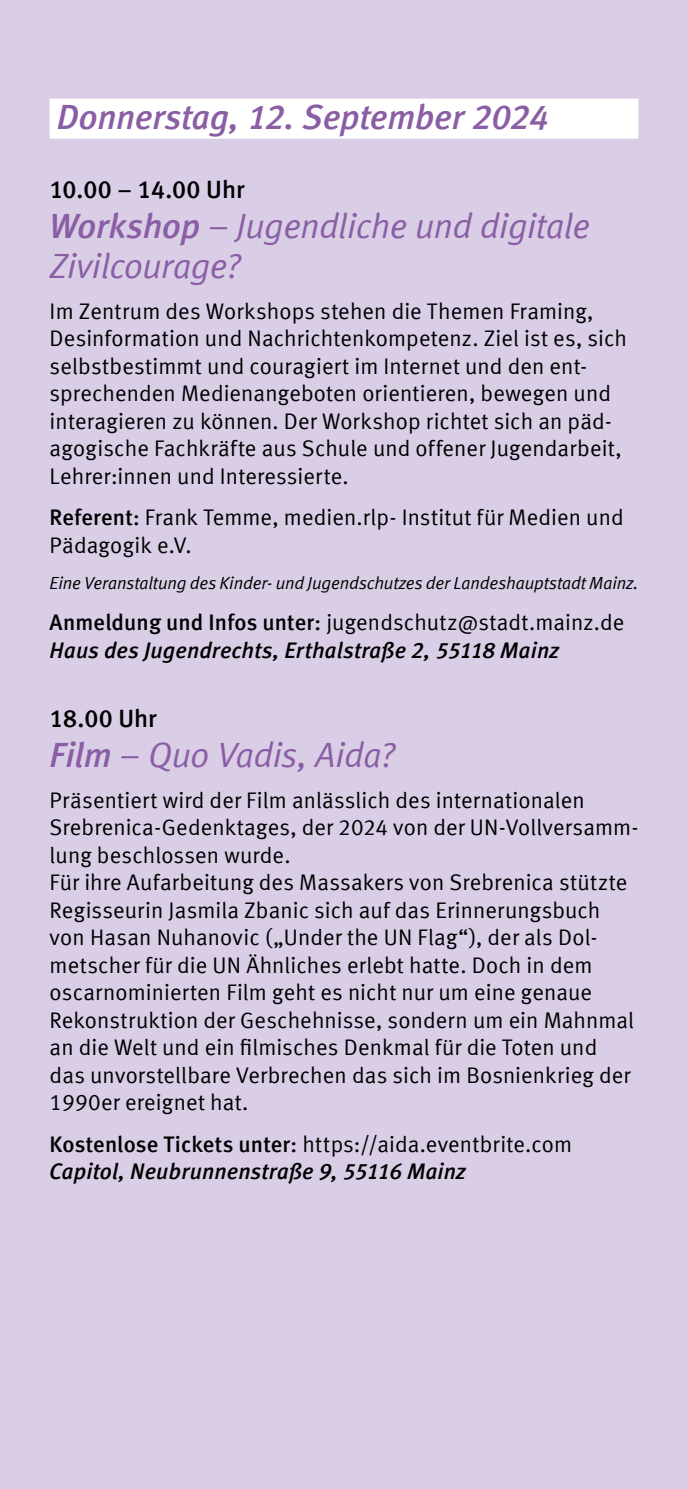
<style>
.page{position:relative;width:688px;height:1489px;background:#fff}
.page>*{position:absolute;margin:0;border:0;box-sizing:border-box;transform-origin:0 0}
.t1{font:italic 35px/40px "Mainz Meta";letter-spacing:-.01em;color:#8a5ea4}
.t2{font:italic 700 35px "Mainz Meta";letter-spacing:-.01em;color:#8a5ea4}
.t3{font:700 25px "Mainz Meta";color:#000}
.t4{font:22.5px/27.5px "Mainz Meta";letter-spacing:.005em;color:#000}
.t5{font:italic 700 22.5px "Mainz Meta";letter-spacing:.005em;color:#000}
.t6{font:italic 17.5px "Mainz Meta";letter-spacing:-.005em;color:#000}
.s1{font-weight:700}
</style>
<div class="page">
<div style="left:0;top:0;width:687px;height:1488px;background:#dacee7"></div>
<div style="left:50px;top:99px;width:588px;height:40px;background:#fff"></div>
<p class="t2" style="left:57px;top:96px;width:493px">Donnerstag, 12. September 2024</p>
<h5 class="t3" style="left:50px;top:174px;width:196px">10.00 – 14.00 Uhr</h5>
<p class="t1" style="left:50px;top:205px;width:541px"><span class="s1">Workshop</span> – Jugendliche und digitale<br>Zivilcourage?</p>
<p class="t4" style="left:50px;top:297px;width:578px">Im Zentrum des Workshops stehen die Themen Framing, Desinformation und Nachrichtenkompetenz. Ziel ist es, sich selbstbestimmt und couragiert im Internet und den ent&shy;sprechenden Medienangeboten orientieren, bewegen und interagieren zu können. Der Workshop richtet sich an päd&shy;agogische Fachkräfte aus Schule und offener Jugendarbeit, Lehrer:innen und Interessierte.</p>
<p class="t4" style="left:50px;top:503px;width:575px"><span class="s1">Referent:</span> Frank Temme, medien.rlp- Institut für Medien und<br>Pädagogik e.V.</p>
<p class="t6" style="left:50px;top:572px;width:590px">Eine Veranstaltung des Kinder- und Jugendschutzes der Landeshauptstadt Mainz.</p>
<p class="t4" style="left:50px;top:608px;width:576px"><span class="s1">Anmeldung und Infos unter:</span> jugendschutz@stadt.mainz.de</p>
<p class="t5" style="left:50px;top:636px;width:510px">Haus des Jugendrechts, Erthalstraße 2, 55118 Mainz</p>
<h5 class="t3" style="left:50px;top:703px;width:109px">18.00 Uhr</h5>
<p class="t1" style="left:50px;top:734px;width:347px"><span class="s1">Film</span> – Quo Vadis, Aida?</p>
<p class="t4" style="left:50px;top:786px;width:590px">Präsentiert wird der Film anlässlich des internationalen Srebrenica-Gedenktages, der 2024 von der UN-Vollversamm&shy;lung beschlossen wurde.<br>Für ihre Aufarbeitung des Massakers von Srebrenica stützte Regisseurin Jasmila Zbanic sich auf das Erinnerungsbuch von Hasan Nuhanovic („Under the UN Flag“), der als Dol&shy;metscher für die UN Ähnliches erlebt hatte. Doch in dem oscarnominierten Film geht es nicht nur um eine genaue Rekonstruktion der Geschehnisse, sondern um ein Mahnmal</p>
<p class="t4" style="left:50px;top:1033px;width:549px">an die Welt und ein filmisches Denkmal für die Toten und</p>
<p class="t4" style="left:50px;top:1061px;width:582px">das unvorstellbare Verbrechen das sich im Bosnienkrieg der<br>1990er ereignet hat.</p>
<p class="t4" style="left:50px;top:1129px;width:524px"><span class="s1">Kostenlose Tickets unter:</span> https://aida.eventbrite.com</p>
<p class="t5" style="left:50px;top:1157px;width:417px">Capitol, Neubrunnenstraße 9, 55116 Mainz</p>
</div>
